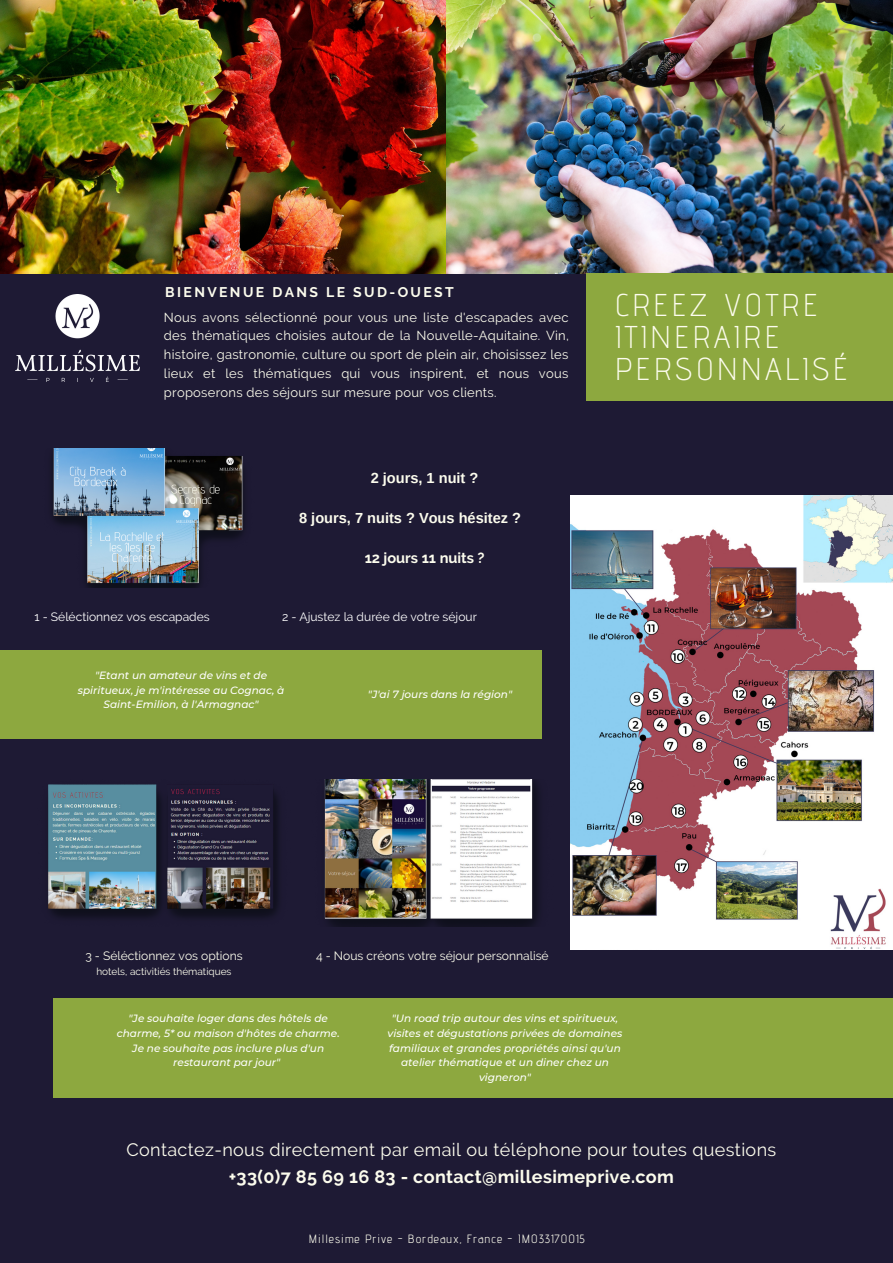
<style>
.page{position:relative;width:893px;height:1263px;background:#1e1a34}
.page>*{position:absolute;margin:0;border:0;box-sizing:border-box;transform-origin:0 0}
.t1{font:300 31.5px/31.7px "Advent Pro";letter-spacing:.11em;color:#fcfced}
.t2{font:18px "Raleway";letter-spacing:.02em;color:#fcfced}
.t3{font:700 18px "Raleway";letter-spacing:.02em;color:#fcfced}
.t4{font:700 14.62px "Arimo";color:#fcfced}
.t5{font:700 14.62px "Raleway";color:#fcfced}
.t6{font:700 13.95px "Raleway";letter-spacing:.17em;color:#fcfced}
.t7{font:12.98px/18.8px "Raleway";letter-spacing:.02em;color:#fcfced;text-align:justify}
.t8{font:12.08px "Raleway";color:#fcfced}
.t9{font:12.08px "Raleway";color:#fff}
.t10{font:12px "Advent Pro";letter-spacing:.08em;color:#fcfced}
.t11{font:italic 500 10.5px/14.6px "Montserrat";color:#fff;text-align:center}
.t12{font:10.05px "Raleway";color:#fcfced}
</style>
<div class="page">
<img style="left:571px;top:496px;width:322px;height:453px">
<img style="left:0;top:0;width:447px;height:274px">
<img style="left:447px;top:0;width:446px;height:274px">
<img style="left:16px;top:294px;width:124px;height:87px">
<div style="left:586px;top:273px;width:307px;height:127px;background:#8da83f"></div>
<div style="left:53px;top:999px;width:840px;height:99px;background:#8da83f"></div>
<div style="left:0;top:650px;width:541px;height:88px;background:#8da83f"></div>
<img style="left:52px;top:449px;width:192px;height:138px">
<img style="left:48px;top:784px;width:230px;height:134px">
<img style="left:324px;top:779px;width:215px;height:148px">
<h3 class="t6" style="left:165px;top:284px;width:290px">BIENVENUE DANS LE SUD-OUEST</h3>
<p class="t7" style="left:164px;top:308px;width:406px">Nous avons sélectionné pour vous une liste d'escapades avec des thématiques choisies autour de la Nouvelle-Aquitaine. Vin, histoire, gastronomie, culture ou sport de plein air, choisissez les lieux et les thématiques qui vous inspirent, et nous vous proposerons des séjours sur mesure pour vos clients.</p>
<h3 class="t4" style="left:371px;top:469px;width:109px">2 jours, 1 nuit ?</h3>
<h3 class="t4" style="left:299px;top:510px;width:223px">8 jours, 7 nuits ? Vous hésitez ?</h3>
<h3 class="t5" style="left:365px;top:549px;width:121px">12 jours 11 nuits ?</h3>
<p class="t9" style="left:34px;top:610px;width:177px">1 - Séléctionnez vos escapades</p>
<p class="t9" style="left:282px;top:610px;width:196px">2 - Ajustez la durée de votre séjour</p>
<p class="t11" style="left:78px;top:668px;width:208px">"Etant un amateur de vins et de spiritueux, je m'intéresse au Cognac, à<br>Saint-Emilion, à l'Armagnac"</p>
<p class="t11" style="left:368px;top:687px;width:146px">"J'ai 7 jours dans la région"</p>
<h1 class="t1" style="left:615px;top:289px;width:234px">CREEZ VOTRE<br>ITINERAIRE<br>PERSONNALISÉ</h1>
<p class="t8" style="left:85px;top:949px;width:159px">3 - Séléctionnez vos options</p>
<p class="t12" style="left:96px;top:966px;width:137px">hotels, activitiés thématiques</p>
<p class="t8" style="left:316px;top:949px;width:234px">4 - Nous créons votre séjour personnalisé</p>
<p class="t11" style="left:117px;top:1011px;width:224px">"Je souhaite loger dans des hôtels de charme, 5* ou maison d'hôtes de charme.<br>Je ne souhaite pas inclure plus d'un restaurant par jour"</p>
<p class="t11" style="left:388px;top:1011px;width:236px">"Un road trip autour des vins et spiritueux, visites et dégustations privées de domaines familiaux et grandes propriétés ainsi qu'un atelier thématique et un diner chez un vigneron"</p>
<h2 class="t2" style="left:126px;top:1139px;width:651px">Contactez-nous directement par email ou téléphone pour toutes questions</h2>
<h2 class="t3" style="left:229px;top:1166px;width:447px">+33(0)7 85 69 16 83 - contact@millesimeprive.com</h2>
<p class="t10" style="left:309px;top:1231px;width:277px">Millesime Prive - Bordeaux, France - IM033170015</p>
</div>
